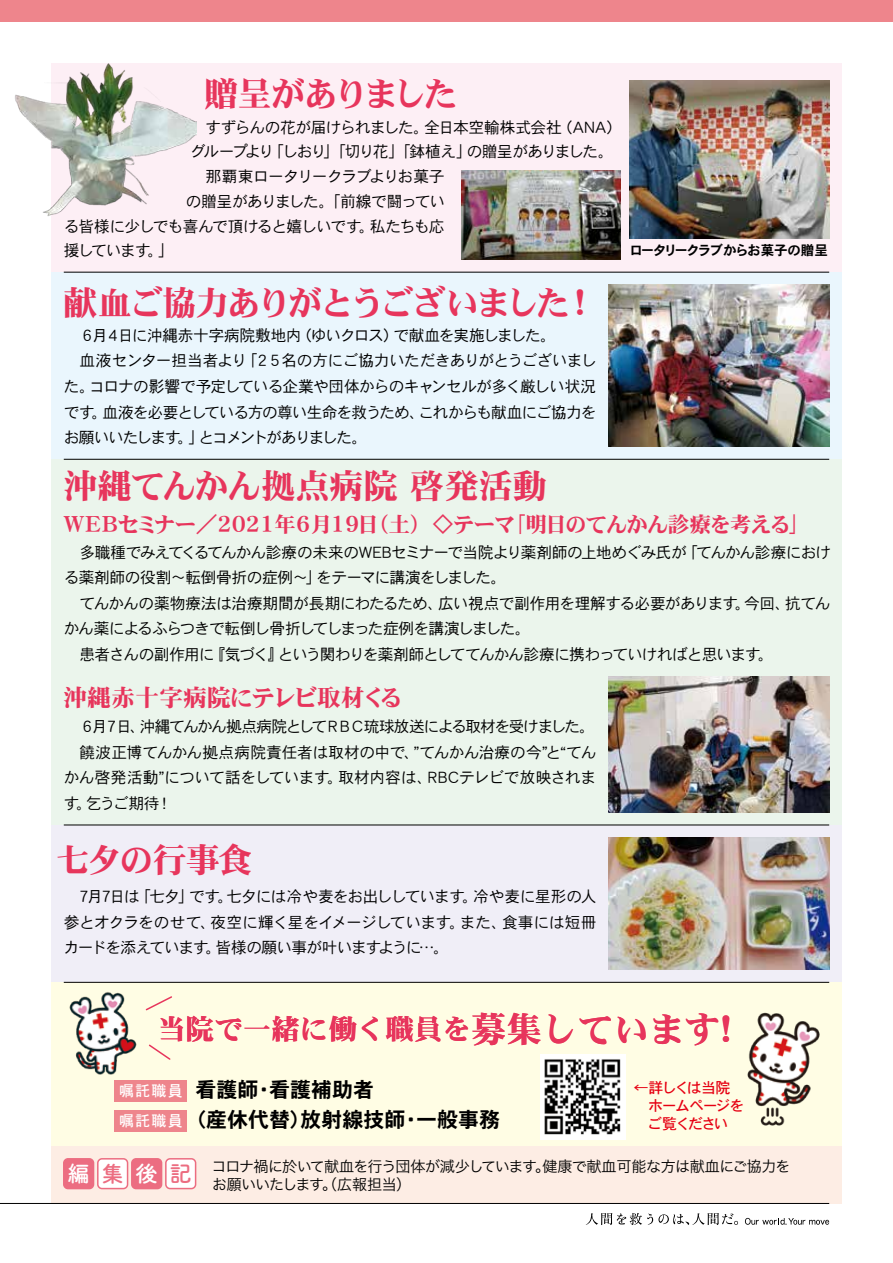
<style>
.page{position:relative;width:893px;height:1263px;background:#fff}
.page>*{position:absolute;margin:0;border:0;box-sizing:border-box;transform-origin:0 0}
.t1{font:34.5px "DFHS Mincho R Pro 5 W9";letter-spacing:-.09em;color:#e7355c}
.t2{font:34.5px "DFHS Mincho R Pro 5 W9";letter-spacing:-.015em;color:#e7355c}
.t3{font:34.5px "DFHS Mincho R Pro 5 W9";letter-spacing:-.115em;color:#e7355c}
.t4{font:34.5px "DFHS Mincho R Pro 5 W9";letter-spacing:-.06em;color:#e7355c}
.t5{font:28.5px "DFHS Mincho R Pro 5 W9";color:#e7355c}
.t6{font:24px "DFHS Mincho R Pro 5 W9";color:#e7355c}
.t7{font:700 22.5px "Tsuku B Rd Gothic";color:#fff}
.t8{font:21.75px "DFHS Mincho R Pro 5 W9";letter-spacing:-.055em;color:#e7355c}
.t9{font:21px/29.5px "DFHS Gothic R Pro 5 W7";color:#000}
.t10{font:15.75px/25.5px "DFHS Gothic R Pro 5 W3";letter-spacing:-.055em;color:#000}
.t11{font:15.75px "DFHS Gothic R Pro 5 W3";letter-spacing:-.035em;color:#000}
.t12{font:15.75px "DFHS Gothic R Pro 5 W3";letter-spacing:-.095em;color:#000}
.t13{font:15.75px "DFHS Gothic R Pro 5 W3";letter-spacing:-.02em;color:#000}
.t14{font:15.75px "DFHS Gothic R Pro 5 W3";letter-spacing:-.015em;color:#000}
.t15{font:15.75px "DFHS Gothic R Pro 5 W3";letter-spacing:-.075em;color:#000}
.t16{font:15.75px "DFHS Gothic R Pro 5 W3";letter-spacing:-.11em;color:#000}
.t17{font:15.75px "DFHS Gothic R Pro 5 W3";letter-spacing:-.115em;color:#000}
.t18{font:15px/18px "Hiragino Sans W3";letter-spacing:-.04em;color:#000}
.t19{font:15px/18px "DFHS Gothic R Pro 5 W5";letter-spacing:-.105em;color:#e60012}
.t20{font:15px "DFHS Gothic R Pro 5 W5";color:#fff}
.t21{font:13.5px "DFHS Gothic R Pro 5 W7";letter-spacing:-.1em;color:#000}
.s1{font-size:35.7px}
.s2{font-family:"DFHS Gothic R Pro 5 W5";font-size:15px;color:#fff}
.s3{color:#ec6d81}
</style>
<div class="page">
<div style="left:51px;top:1146px;width:791px;height:57px;background:#fdede4"></div>
<svg style="left:586px;top:1213px;width:152px;height:12px"></svg>
<svg style="left:745px;top:1218px;width:84px;height:7px"></svg>
<hr style="left:0;top:1203px;width:829px;height:1px;background:#000">
<div style="left:0;top:0;width:893px;height:21px;background:#ee858c"></div>
<div style="left:51px;top:64px;width:791px;height:208px;background:#fdeff5"></div>
<div style="left:51px;top:272px;width:791px;height:187px;background:#eaf6fd"></div>
<div style="left:51px;top:459px;width:791px;height:366px;background:#ebf5ec"></div>
<div style="left:51px;top:825px;width:791px;height:157px;background:#f0eef7"></div>
<div style="left:51px;top:982px;width:791px;height:164px;background:#fffde4"></div>
<div style="left:64px;top:1159px;width:30px;height:29px;background:#ec6d81;border-radius:4px"></div>
<div style="left:63px;top:1158px;width:31px;height:31px;border:2px solid #ec6d81;border-radius:4px"></div>
<div style="left:98px;top:1159px;width:30px;height:29px;background:#fff;border-radius:4px"></div>
<div style="left:97px;top:1158px;width:31px;height:31px;border:2px solid #ec6d81;border-radius:4px"></div>
<div style="left:132px;top:1159px;width:30px;height:29px;background:#ec6d81;border-radius:4px"></div>
<div style="left:131px;top:1158px;width:31px;height:31px;border:2px solid #ec6d81;border-radius:4px"></div>
<div style="left:166px;top:1159px;width:30px;height:29px;background:#fff;border-radius:4px"></div>
<div style="left:165px;top:1158px;width:31px;height:31px;border:2px solid #ec6d81;border-radius:4px"></div>
<hr style="left:64px;top:825px;width:765px;height:1px;background:#000">
<hr style="left:64px;top:272px;width:765px;height:1px;background:#000">
<hr style="left:64px;top:459px;width:765px;height:1px;background:#000">
<hr style="left:64px;top:982px;width:765px;height:1px;background:#000">
<img style="left:69px;top:992px;width:68px;height:82px">
<svg style="left:145px;top:996px;width:27px;height:15px"></svg>
<svg style="left:148px;top:1044px;width:23px;height:16px"></svg>
<div style="left:540px;top:1054px;width:85px;height:86px;background:#fff"></div>
<img style="left:544px;top:1059px;width:77px;height:76px">
<img style="left:747px;top:1012px;width:73px;height:114px">
<div style="left:115px;top:1110px;width:72px;height:21px;background:#ee858c"></div>
<div style="left:115px;top:1080px;width:72px;height:21px;background:#ee858c"></div>
<img style="left:608px;top:838px;width:221px;height:131px">
<img style="left:629px;top:81px;width:200px;height:157px">
<img style="left:15px;top:63px;width:181px;height:153px">
<img style="left:608px;top:285px;width:221px;height:161px">
<img style="left:608px;top:676px;width:221px;height:136px">
<img style="left:461px;top:170px;width:160px;height:89px">
<h1 class="t3" style="left:204px;top:74px;width:255px">贈呈がありました</h1>
<p class="t11" style="left:205px;top:118px;width:418px">すずらんの花が届けられました。全日本空輸株式会社（ANA）</p>
<p class="t16" style="left:190px;top:143px;width:426px">グループより「しおり」「切り花」「鉢植え」の贈呈がありました。</p>
<p class="t10" style="left:205px;top:164px;width:241px">那覇東ロータリークラブよりお菓子</p>
<p class="t10" style="left:186px;top:189px;width:261px">の贈呈がありました。「前線で闘ってい</p>
<p class="t10" style="left:64px;top:213px;width:382px">る皆様に少しでも喜んで頂けると嬉しいです。私たちも応</p>
<p class="t10" style="left:64px;top:238px;width:112px">援しています。」</p>
<h1 class="t1" style="left:63px;top:283px;width:536px">献血ご協力ありがとうございました！</h1>
<p class="t10" style="left:80px;top:323px;width:478px">６月４日に沖縄赤十字病院敷地内（ゆいクロス）で献血を実施しました。</p>
<p class="t10" style="left:80px;top:348px;width:519px">血液センター担当者より「２５名の方にご協力いただきありがとうございまし</p>
<p class="t10" style="left:64px;top:374px;width:534px">た。コロナの影響で予定している企業や団体からのキャンセルが多く厳しい状況</p>
<p class="t10" style="left:64px;top:399px;width:534px">です。血液を必要としている方の尊い生命を救うため、これからも献血にご協力を</p>
<p class="t17" style="left:64px;top:428px;width:305px">お願いいたします。」とコメントがありました。</p>
<p class="t21" style="left:629px;top:243px;width:200px">ロータリークラブからお菓子の贈呈</p>
<h1 class="t2" style="left:63px;top:465px;width:485px">沖縄てんかん拠点病院 啓発活動</h1>
<h3 class="t8" style="left:63px;top:511px;width:749px">WEBセミナー／2021年6月19日（土）　◇テーマ｢明日のてんかん診療を考える」</h3>
<p class="t10" style="left:64px;top:540px;width:769px;text-indent:16px">多職種でみえてくるてんかん診療の未来のWEBセミナーで当院より薬剤師の上地めぐみ氏が「てんかん診療における薬剤師の役割～転倒骨折の症例～」をテーマに講演をしました。</p>
<p class="t11" style="left:80px;top:594px;width:752px">てんかんの薬物療法は治療期間が長期にわたるため、広い視点で副作用を理解する必要があります。今回、抗てん</p>
<p class="t15" style="left:64px;top:620px;width:469px">かん薬によるふらつきで転倒し骨折してしまった症例を講演しました。</p>
<p class="t10" style="left:80px;top:642px;width:696px">患者さんの副作用に『気づく』という関わりを薬剤師としててんかん診療に携わっていければと思います。</p>
<h3 class="t6" style="left:63px;top:684px;width:342px">沖縄赤十字病院にテレビ取材くる</h3>
<p class="t12" style="left:80px;top:717px;width:517px">６月７日、沖縄てんかん拠点病院としてＲＢＣ琉球放送による取材を受けました。</p>
<p class="t14" style="left:80px;top:743px;width:518px">饒波正博てんかん拠点病院責任者は取材の中で、”てんかん治療の今”と“てん</p>
<p class="t13" style="left:64px;top:768px;width:534px">かん啓発活動”について話をしています。取材内容は、RBCテレビで放映されま</p>
<p class="t10" style="left:64px;top:790px;width:110px">す。乞うご期待！</p>
<h1 class="t4" style="left:55px;top:840px;width:199px">七夕の行事食</h1>
<p class="t10" style="left:64px;top:884px;width:534px;text-align:justify;text-indent:16px">7月7日は「七夕」です。七夕には冷や麦をお出ししています。冷や麦に星形の人参とオクラをのせて、夜空に輝く星をイメージしています。また、食事には短冊カードを添えています。皆様の願い事が叶いますように…。</p>
<h2 class="t5" style="left:157px;top:1013px;width:576px">当院で一緒に働く職員を<span class="s1">募集しています!</span></h2>
<h3 class="t9" style="left:185px;top:1075px;width:316px;text-indent:-66px"><span class="s2">嘱託職員</span> 看護師・看護補助者<br>（産休代替）放射線技師・一般事務</h3>
<p class="t20" style="left:119px;top:1112px;width:65px">嘱託職員</p>
<p class="t19" style="left:647px;top:1079px;width:99px;text-indent:-14px">←詳しくは当院ホームページをご覧ください</p>
<h3 class="t7" style="left:67px;top:1156px;width:126px">編<span class="s3">集</span>後<span class="s3">記</span></h3>
<p class="t18" style="left:212px;top:1156px;width:580px">コロナ禍に於いて献血を行う団体が減少しています。健康で献血可能な方は献血にご協力をお願いいたします。（広報担当）</p>
</div>
